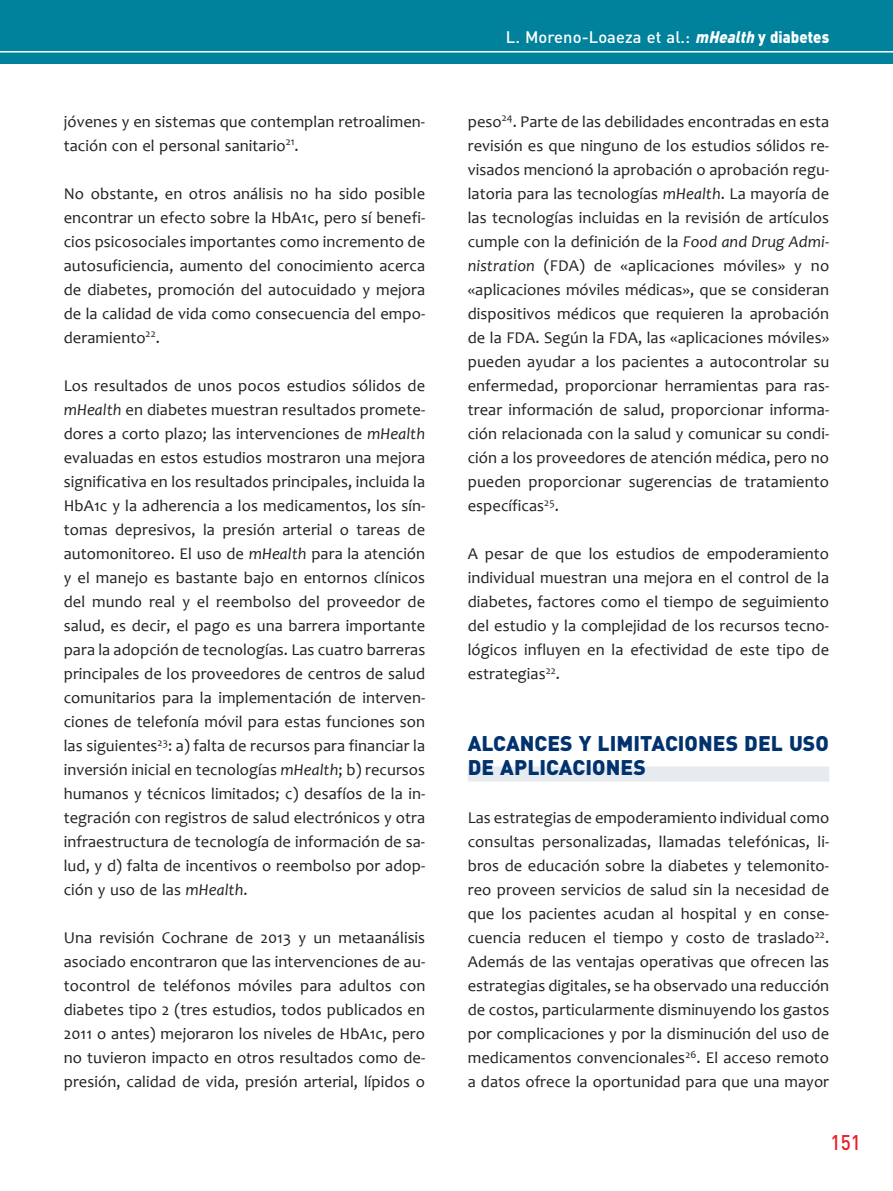
<style>
.page{position:relative;width:893px;height:1191px;background:#fff}
.page>*{position:absolute;margin:0;border:0;box-sizing:border-box;transform-origin:0 0}
.t1{font:900 21px/24px "DIN";letter-spacing:.005em;color:#00326e}
.t2{font:500 21px "DIN";color:#eb1c29;scale:.9 1}
.t3{font:16.5px/24px "Candara";letter-spacing:.005em;color:#231f20;text-align:justify}
.t4{font:500 16.5px "DIN";letter-spacing:.005em;color:#fff}
.s1{font-style:italic}
.s2{font-weight:900;font-style:italic}
.s3{font-weight:900}
</style>
<div class="page">
<div style="left:0;top:0;width:893px;height:64px;background:#00829d"></div>
<hr style="left:0;top:51px;width:893px;height:2px;background:#fff">
<div style="left:468px;top:766px;width:361px;height:15px;background:#e6ebf0"></div>
<p class="t3" style="left:64px;top:109px;width:363px">jóvenes y en sistemas que contemplan retroalimen&shy;tación con el personal sanitario<sup>21</sup>.</p>
<p class="t3" style="left:64px;top:181px;width:363px">No obstante, en otros análisis no ha sido posible encontrar un efecto sobre la HbA1c, pero sí benefi&shy;cios psicosociales importantes como incremento de autosuficiencia, aumento del conocimiento acerca de diabetes, promoción del autocuidado y mejora de la calidad de vida como consecuencia del empo&shy;deramiento<sup>22</sup>.</p>
<p class="t3" style="left:64px;top:373px;width:363px">Los resultados de unos pocos estudios sólidos de <span class="s1">mHealth</span> en diabetes muestran resultados promete&shy;dores a corto plazo; las intervenciones de <span class="s1">mHealth </span>evaluadas en estos estudios mostraron una mejora significativa en los resultados principales, incluida la HbA1c y la adherencia a los medicamentos, los sín&shy;tomas depresivos, la presión arterial o tareas de automonitoreo. El uso de <span class="s1">mHealth</span> para la atención y el manejo es bastante bajo en entornos clínicos del mundo real y el reembolso del proveedor de salud, es decir, el pago es una barrera importante para la adopción de tecnologías. Las cuatro barreras principales de los proveedores de centros de salud comunitarios para la implementación de interven&shy;ciones de telefonía móvil para estas funciones son las siguientes<sup>23</sup>: a) falta de recursos para financiar la inversión inicial en tecnologías <span class="s1">mHealth</span>; b) recursos humanos y técnicos limitados; c) desafíos de la in&shy;tegración con registros de salud electrónicos y otra infraestructura de tecnología de información de sa&shy;lud, y d) falta de incentivos o reembolso por adop&shy;ción y uso de las <span class="s1">mHealth</span>.</p>
<p class="t3" style="left:64px;top:925px;width:363px">Una revisión Cochrane de 2013 y un metaanálisis asociado encontraron que las intervenciones de au&shy;tocontrol de teléfonos móviles para adultos con diabetes tipo 2 (tres estudios, todos publicados en 2011 o antes) mejoraron los niveles de HbA1c, pero no tuvieron impacto en otros resultados como de&shy;presión, calidad de vida, presión arterial, lípidos o</p>
<p class="t4" style="left:506px;top:26px;width:325px">L. Moreno-Loaeza et al.: <span class="s2">mHealth</span> <span class="s3">y diabetes</span></p>
<p class="t3" style="left:468px;top:109px;width:363px">peso<sup>24</sup>. Parte de las debilidades encontradas en esta revisión es que ninguno de los estudios sólidos re&shy;visados mencionó la aprobación o aprobación regu&shy;latoria para las tecnologías <span class="s1">mHealth</span>. La mayoría de las tecnologías incluidas en la revisión de artículos cumple con la definición de la <span class="s1">Food and Drug Admi&shy;nistration</span> (FDA) de «aplicaciones móviles» y no «aplicaciones móviles médicas», que se consideran dispositivos médicos que requieren la aprobación de la FDA. Según la FDA, las «aplicaciones móviles» pueden ayudar a los pacientes a autocontrolar su enfermedad, proporcionar herramientas para ras&shy;trear información de salud, proporcionar informa&shy;ción relacionada con la salud y comunicar su condi&shy;ción a los proveedores de atención médica, pero no pueden proporcionar sugerencias de tratamiento específicas<sup>25</sup>.</p>
<p class="t3" style="left:468px;top:541px;width:363px">A pesar de que los estudios de empoderamiento individual muestran una mejora en el control de la diabetes, factores como el tiempo de seguimiento del estudio y la complejidad de los recursos tecno&shy;lógicos influyen en la efectividad de este tipo de estrategias<sup>22</sup>.</p>
<p class="t1" style="left:468px;top:730px;width:363px">ALCANCES Y LIMITACIONES DEL USO<br>DE APLICACIONES</p>
<p class="t3" style="left:468px;top:805px;width:363px">Las estrategias de empoderamiento individual como consultas personalizadas, llamadas telefónicas, li&shy;bros de educación sobre la diabetes y telemonito&shy;reo proveen servicios de salud sin la necesidad de que los pacientes acudan al hospital y en conse&shy;cuencia reducen el tiempo y costo de traslado<sup>22</sup>.<br>Además de las ventajas operativas que ofrecen las estrategias digitales, se ha observado una reducción de costos, particularmente disminuyendo los gastos por complicaciones y por la disminución del uso de medicamentos convencionales<sup>26</sup>. El acceso remoto a datos ofrece la oportunidad para que una mayor</p>
<p class="t2" style="left:830px;top:1129px;width:35px">151</p>
</div>
